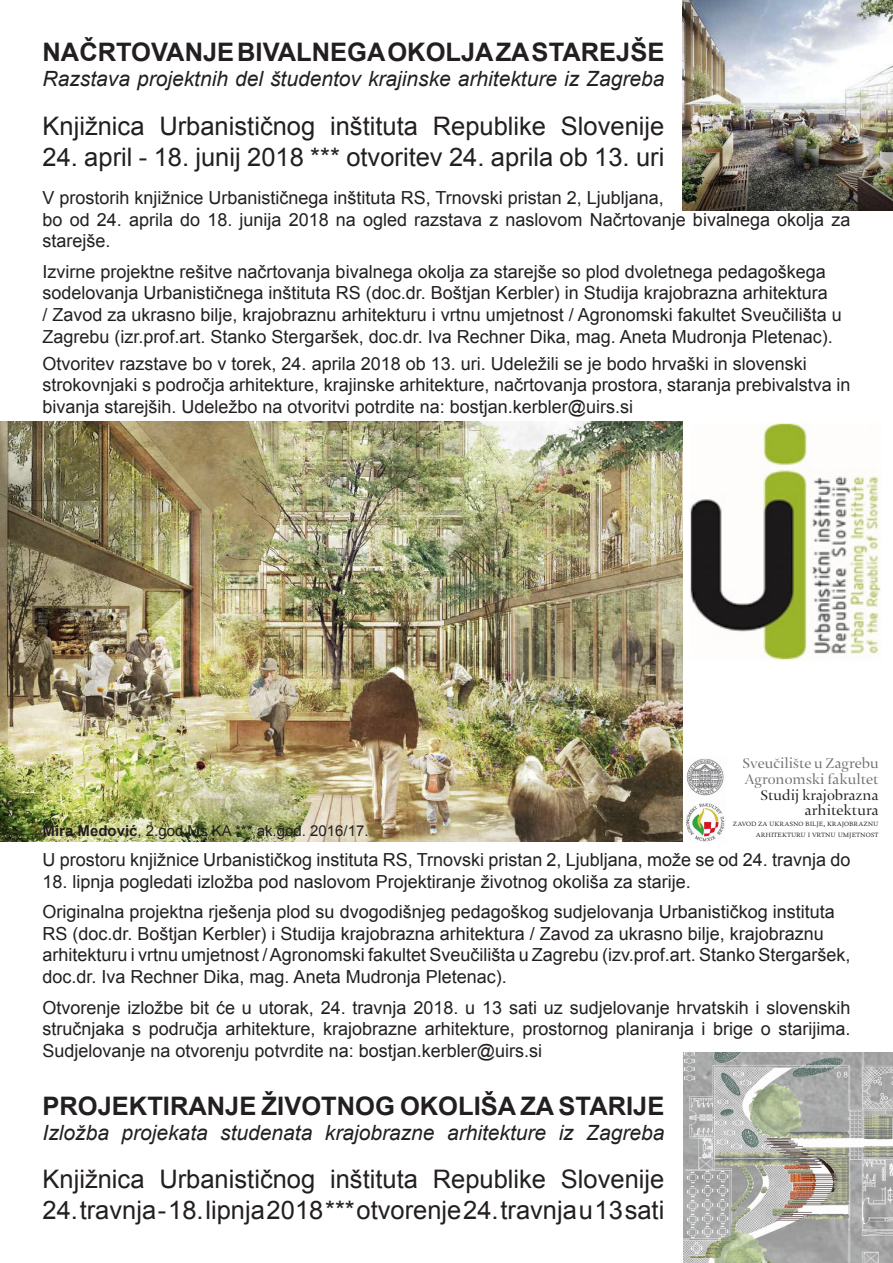
<style>
.page{position:relative;width:893px;height:1263px;background:#fff}
.page>*{position:absolute;margin:0;border:0;box-sizing:border-box;transform-origin:0 0}
.t1{font:25.5px "Arial";color:#231f20}
.t2{font:700 25.5px "Arial";color:#231f20}
.t3{font:italic 21px "Arial";color:#231f20}
.t4{font:18px/21.6px "Arial";color:#231f20}
.t5{font:15.75px "Unizg Display Normal";color:#717074}
.t6{font:15.75px/15.8px "Unizg Display Normal";color:#231f20;text-align:right}
.t7{font:15px "Arial";color:#231f20}
.t8{font:300 8.55px/10.9px "Uni Zg";color:#231f20;text-align:right}
.s1{font-weight:700}
</style>
<div class="page">
<img style="left:683px;top:1052px;width:210px;height:211px">
<img style="left:690px;top:423px;width:191px;height:237px">
<img style="left:0;top:421px;width:682px;height:421px">
<img style="left:682px;top:0;width:211px;height:210px">
<img style="left:686px;top:759px;width:39px;height:83px">
<p class="t2" style="left:43px;top:35px;width:623px">NAČRTOVANJE BIVALNEGA OKOLJA ZA STAREJŠE</p>
<p class="t3" style="left:43px;top:65px;width:623px">Razstava projektnih del študentov krajinske arhitekture iz Zagreba</p>
<p class="t1" style="left:43px;top:109px;width:623px">Knjižnica Urbanističnog inštituta Republike Slovenije</p>
<p class="t1" style="left:43px;top:140px;width:623px">24. april - 18. junij 2018 *** otvoritev 24. aprila ob 13. uri</p>
<p class="t4" style="left:43px;top:187px;width:623px">V prostorih knjižnice Urbanističnega inštituta RS, Trnovski pristan 2, Ljubljana,</p>
<p class="t4" style="left:43px;top:209px;width:809px">bo od 24. aprila do 18. junija 2018 na ogled razstava z naslovom Načrtovanje bivalnega okolja za starejše.</p>
<p class="t4" style="left:43px;top:261px;width:785px">Izvirne projektne rešitve načrtovanja bivalnega okolja za starejše so plod dvoletnega pedagoškega</p>
<p class="t4" style="left:43px;top:282px;width:787px">sodelovanja Urbanističnega inštituta RS (doc.dr. Boštjan Kerbler) in Studija krajobrazna arhitektura</p>
<p class="t4" style="left:43px;top:304px;width:801px">/ Zavod za ukrasno bilje, krajobraznu arhitekturu i vrtnu umjetnost / Agronomski fakultet Sveučilišta u</p>
<p class="t4" style="left:43px;top:326px;width:792px">Zagrebu (izr.prof.art. Stanko Stergaršek, doc.dr. Iva Rechner Dika, mag. Aneta Mudronja Pletenac).</p>
<p class="t4" style="left:43px;top:353px;width:766px">Otvoritev razstave bo v torek, 24. aprila 2018 ob 13. uri. Udeležili se je bodo hrvaški in slovenski</p>
<p class="t4" style="left:43px;top:374px;width:809px">strokovnjaki s področja arhitekture, krajinske arhitekture, načrtovanja prostora, staranja prebivalstva in</p>
<p class="t4" style="left:43px;top:396px;width:592px">bivanja starejših. Udeležbo na otvoritvi potrdite na: bostjan.kerbler@uirs.si</p>
<p class="t7" style="left:43px;top:821px;width:328px"><span class="s1">Mira Medović</span>, 2.god.Ms KA *** ak.god. 2016/17.</p>
<p class="t5" style="left:742px;top:755px;width:138px">Sveučilište u Zagrebu</p>
<p class="t5" style="left:744px;top:770px;width:136px">Agronomski fakultet</p>
<p class="t6" style="left:760px;top:788px;width:120px">Studij krajobrazna arhitektura</p>
<p class="t8" style="left:733px;top:818px;width:147px">zavod za ukrasno bilje, krajobraznu arhitekturu i vrtnu umjetnost</p>
<p class="t4" style="left:43px;top:849px;width:809px">U prostoru knjižnice Urbanističkog instituta RS, Trnovski pristan 2, Ljubljana, može se od 24. travnja do</p>
<p class="t4" style="left:43px;top:870px;width:650px">18. lipnja pogledati izložba pod naslovom Projektiranje životnog okoliša za starije.</p>
<p class="t4" style="left:43px;top:901px;width:794px">Originalna projektna rješenja plod su dvogodišnjeg pedagoškog sudjelovanja Urbanističkog instituta</p>
<p class="t4" style="left:43px;top:923px;width:783px">RS (doc.dr. Boštjan Kerbler) i Studija krajobrazna arhitektura / Zavod za ukrasno bilje, krajobraznu</p>
<p class="t4" style="left:43px;top:944px;width:809px">arhitekturu i vrtnu umjetnost / Agronomski fakultet Sveučilišta u Zagrebu (izv.prof.art. Stanko Stergaršek, doc.dr. Iva Rechner Dika, mag. Aneta Mudronja Pletenac).</p>
<p class="t4" style="left:43px;top:996px;width:809px;text-align:justify">Otvorenje izložbe bit će u utorak, 24. travnja 2018. u 13 sati uz sudjelovanje hrvatskih i slovenskih stručnjaka s područja arhitekture, krajobrazne arhitekture, prostornog planiranja i brige o starijima.<br>Sudjelovanje na otvorenju potvrdite na: bostjan.kerbler@uirs.si</p>
<p class="t2" style="left:43px;top:1089px;width:623px">PROJEKTIRANJE ŽIVOTNOG OKOLIŠA ZA STARIJE</p>
<p class="t3" style="left:43px;top:1119px;width:623px">Izložba projekata studenata krajobrazne arhitekture iz Zagreba</p>
<p class="t1" style="left:43px;top:1163px;width:623px">Knjižnica Urbanističnog inštituta Republike Slovenije</p>
<p class="t1" style="left:43px;top:1193px;width:623px">24. travnja - 18. lipnja 2018 *** otvorenje 24. travnja u 13 sati</p>
</div>
